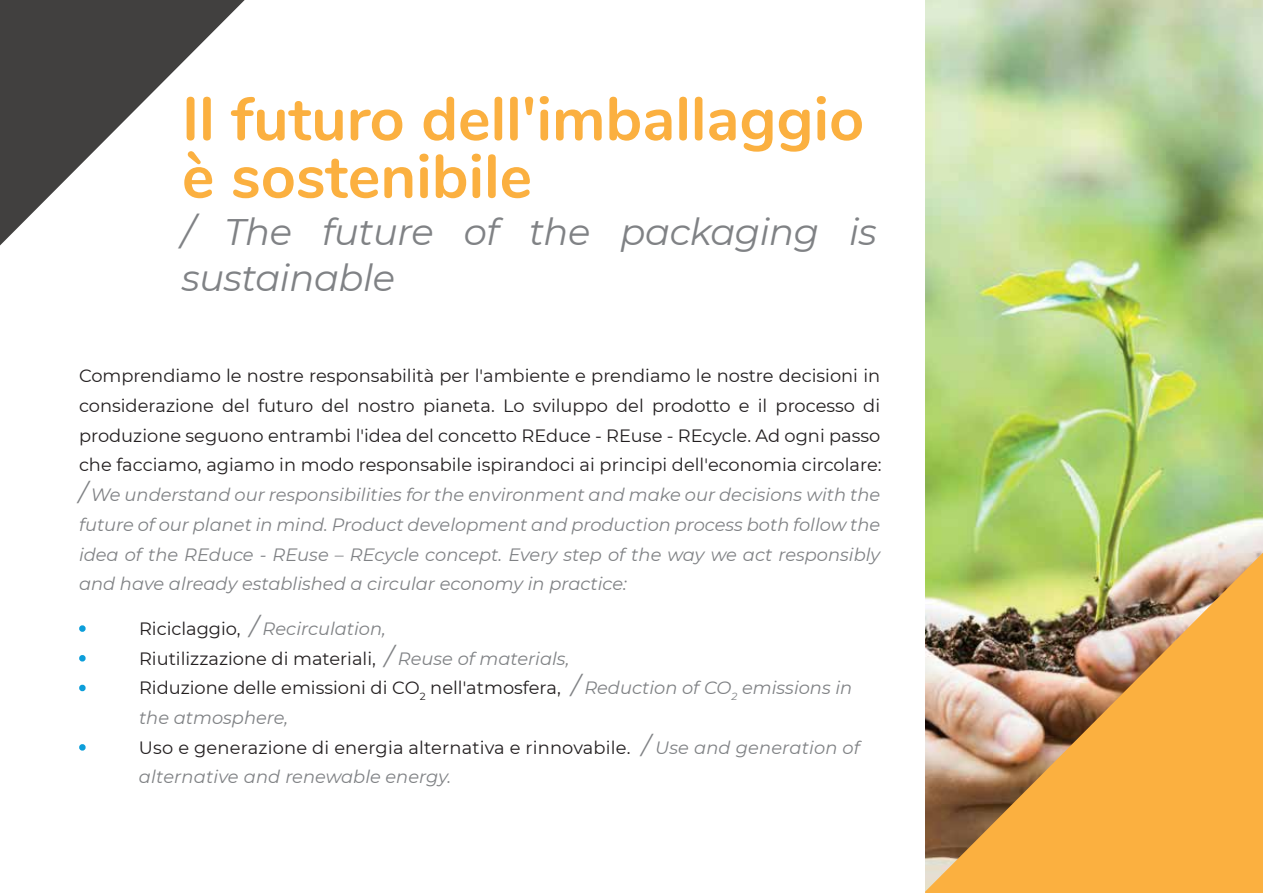
<style>
.page{position:relative;width:1263px;height:893px;background:#fff}
.page>*{position:absolute;margin:0;border:0;box-sizing:border-box;transform-origin:0 0}
.t1{font:700 61.2px/57.6px "Nunito";color:#fbb040}
.t2{font:italic 36.9px/46.8px "Montserrat";letter-spacing:-.01em;color:#808285}
.t3{font:17.85px/29.7px "Montserrat";color:#231f20;text-align:justify}
.s1{font-style:italic;font-size:23.7px;color:#808285}
.s2{font-style:italic;color:#808285}
</style>
<div class="page">
<svg style="left:0;top:0;width:245px;height:245px;fill:#41403f"></svg>
<img style="left:925px;top:0;width:338px;height:553px">
<img style="left:925px;top:553px;width:338px;height:340px">
<svg style="left:79px;top:625px;width:7px;height:7px"></svg>
<svg style="left:79px;top:655px;width:7px;height:7px"></svg>
<svg style="left:79px;top:684px;width:7px;height:8px"></svg>
<svg style="left:79px;top:744px;width:7px;height:7px"></svg>
<h1 class="t1" style="left:182px;top:87px;width:684px">Il futuro dell'imballaggio è sostenibile</h1>
<h2 class="t2" style="left:182px;top:207px;width:696px">/ The future of the packaging is sustainable</h2>
<p class="t3" style="left:79px;top:361px;width:804px">Comprendiamo le nostre responsabilità per l'ambiente e prendiamo le nostre decisioni in considerazione del futuro del nostro pianeta. Lo sviluppo del prodotto e il processo di produzione seguono entrambi l'idea del concetto REduce - REuse - REcycle. Ad ogni passo che facciamo, agiamo in modo responsabile ispirandoci ai principi dell'economia circolare: <span class="s1">/</span> <span class="s2">We understand our responsibilities for the environment and make our decisions with the future of our planet in mind. Product development and production process both follow the idea of the REduce - REuse – REcycle concept. Every step of the way we act responsibly and have already established a circular economy in practice:</span></p>
<p class="t3" style="left:139px;top:613px;width:722px;text-align:left">Riciclaggio, <span class="s1">/</span> <span class="s2">Recirculation,<br></span>Riutilizzazione di materiali, <span class="s1">/</span> <span class="s2">Reuse of materials,<br></span>Riduzione delle emissioni di CO<sub>2</sub> nell'atmosfera, <span class="s1">/</span> <span class="s2">Reduction of CO</span><sub>2</sub> <span class="s2">emissions in the atmosphere,<br></span>Uso e generazione di energia alternativa e rinnovabile. <span class="s1">/</span> <span class="s2">Use and generation of alternative and renewable energy.</span></p>
</div>
